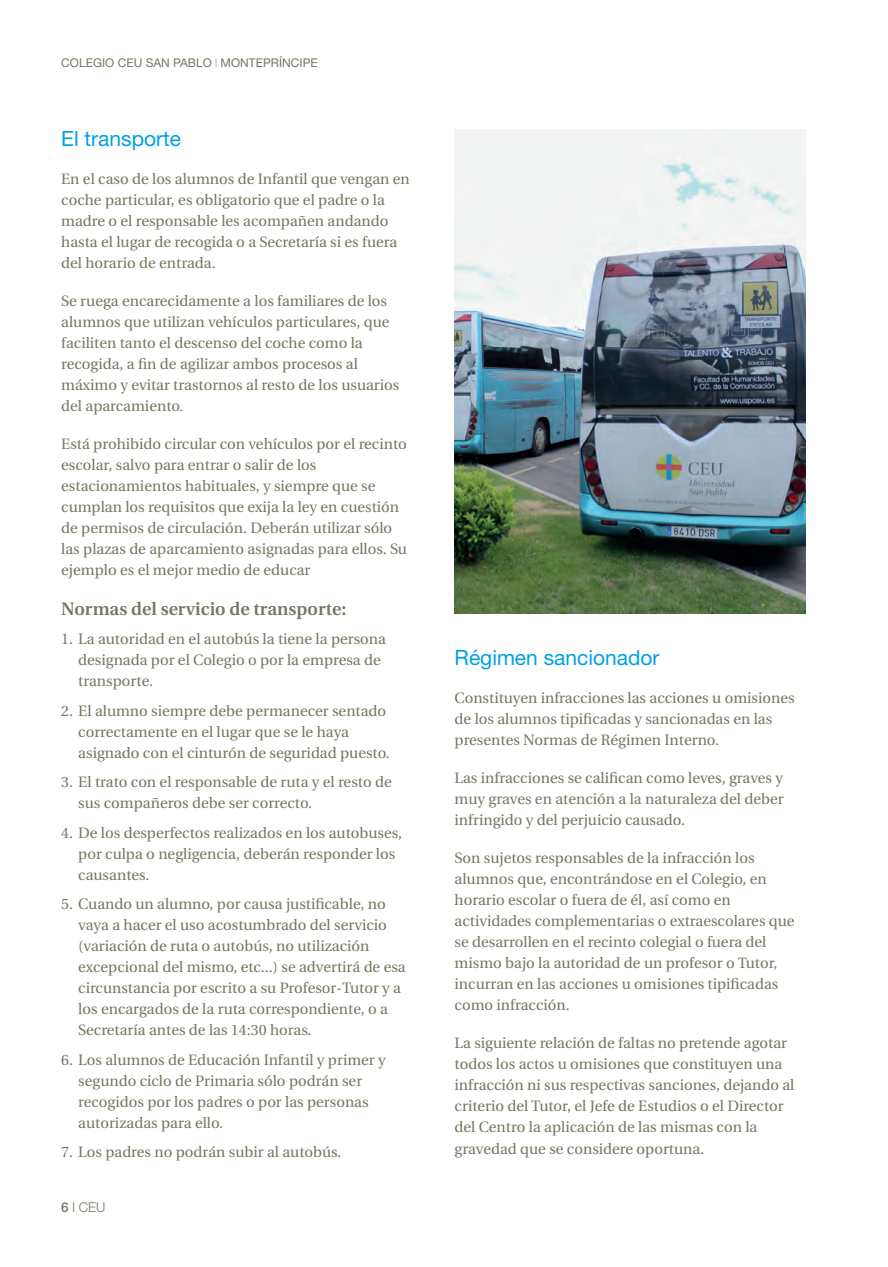
<style>
.page{position:relative;width:888px;height:1267px;background:#fff}
.page>*{position:absolute;margin:0;border:0;box-sizing:border-box;transform-origin:0 0}
.t1{font:21px "Helvetica Neue";color:#00a1e3}
.t2{font:600 18px "Utopia";color:#787661}
.t3{font:15px/21px "Utopia";color:#787661}
.t4{font:300 13.5px "Helvetica Neue";color:#787661}
.t5{font:12px "Helvetica Neue";color:#787661}
.s1{font-weight:100}
.s2{font-weight:500}
</style>
<div class="page">
<img style="left:455px;top:129px;width:350px;height:484px">
<p class="t5" style="left:61px;top:56px;width:258px">COLEGIO CEU SAN PABLO <span class="s1">l</span> MONTEPRÍNCIPE</p>
<h1 class="t1" style="left:61px;top:126px;width:121px">El transporte</h1>
<p class="t3" style="left:61px;top:168px;width:350px">En el caso de los alumnos de Infantil que vengan en coche particular, es obligatorio que el padre o la madre o el responsable les acompañen andando hasta el lugar de recogida o a Secretaría si es fuera del horario de entrada.</p>
<p class="t3" style="left:61px;top:290px;width:340px">Se ruega encarecidamente a los familiares de los alumnos que utilizan vehículos particulares, que faciliten tanto el descenso del coche como la recogida, a fin de agilizar ambos procesos al máximo y evitar trastornos al resto de los usuarios del aparcamiento.</p>
<p class="t3" style="left:61px;top:433px;width:347px">Está prohibido circular con vehículos por el recinto escolar, salvo para entrar o salir de los estacionamientos habituales, y siempre que se cumplan los requisitos que exija la ley en cuestión de permisos de circulación. Deberán utilizar sólo las plazas de aparcamiento asignadas para ellos. Su ejemplo es el mejor medio de educar</p>
<p class="t2" style="left:61px;top:598px;width:287px">Normas del servicio de transporte:</p>
<p class="t3" style="left:78px;top:629px;width:309px;text-indent:-17px">1. La autoridad en el autobús la tiene la persona designada por el Colegio o por la empresa de transporte.</p>
<p class="t3" style="left:78px;top:700px;width:313px;text-indent:-17px">2. El alumno siempre debe permanecer sentado correctamente en el lugar que se le haya asignado con el cinturón de seguridad puesto.</p>
<p class="t3" style="left:78px;top:772px;width:315px;text-indent:-17px">3. El trato con el responsable de ruta y el resto de sus compañeros debe ser correcto.</p>
<p class="t3" style="left:78px;top:822px;width:325px;text-indent:-17px">4. De los desperfectos realizados en los autobuses, por culpa o negligencia, deberán responder los causantes.</p>
<p class="t3" style="left:78px;top:894px;width:329px;text-indent:-17px">5. Cuando un alumno, por causa justificable, no vaya a hacer el uso acostumbrado del servicio (variación de ruta o autobús, no utilización excepcional del mismo, etc...) se advertirá de esa circunstancia por escrito a su Profesor-Tutor y a los encargados de la ruta correspondiente, o a Secretaría antes de las 14:30 horas.</p>
<p class="t3" style="left:78px;top:1049px;width:309px;text-indent:-17px">6. Los alumnos de Educación Infantil y primer y segundo ciclo de Primaria sólo podrán ser recogidos por los padres o por las personas autorizadas para ello.</p>
<p class="t3" style="left:61px;top:1142px;width:282px">7. Los padres no podrán subir al autobús.</p>
<p class="t4" style="left:61px;top:1198px;width:46px"><span class="s2">6</span> l CEU</p>
<h1 class="t1" style="left:455px;top:645px;width:206px">Régimen sancionador</h1>
<p class="t3" style="left:455px;top:688px;width:342px">Constituyen infracciones las acciones u omisiones de los alumnos tipificadas y sancionadas en las presentes Normas de Régimen Interno.</p>
<p class="t3" style="left:455px;top:768px;width:331px;text-align:justify">Las infracciones se califican como leves, graves y muy graves en atención a la naturaleza del deber infringido y del perjuicio causado.</p>
<p class="t3" style="left:455px;top:848px;width:341px">Son sujetos responsables de la infracción los alumnos que, encontrándose en el Colegio, en horario escolar o fuera de él, así como en actividades complementarias o extraescolares que se desarrollen en el recinto colegial o fuera del mismo bajo la autoridad de un profesor o Tutor, incurran en las acciones u omisiones tipificadas como infracción.</p>
<p class="t3" style="left:455px;top:1033px;width:341px">La siguiente relación de faltas no pretende agotar todos los actos u omisiones que constituyen una infracción ni sus respectivas sanciones, dejando al criterio del Tutor, el Jefe de Estudios o el Director del Centro la aplicación de las mismas con la gravedad que se considere oportuna.</p>
</div>
